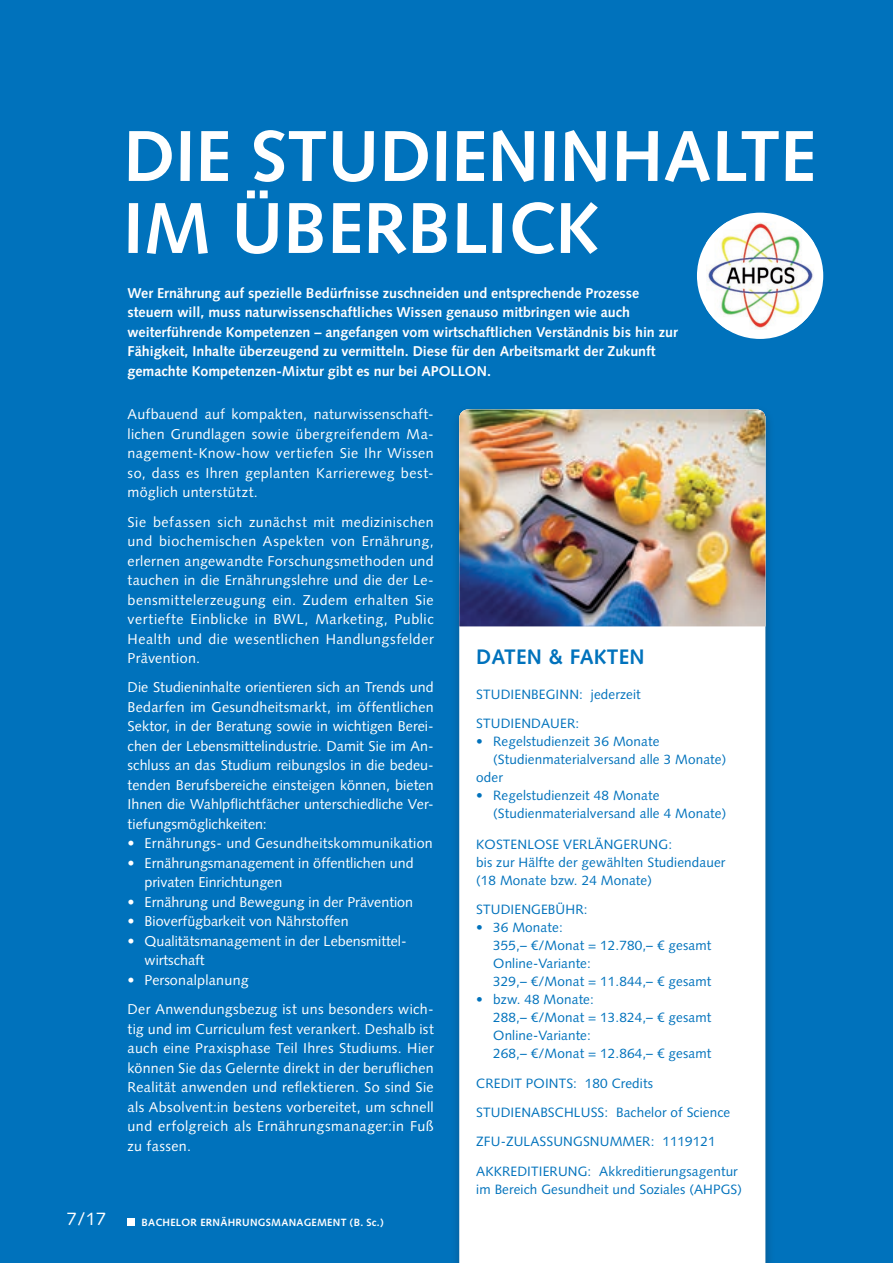
<style>
.page{position:relative;width:893px;height:1263px;background:#0072bc}
.page>*{position:absolute;margin:0;border:0;box-sizing:border-box;transform-origin:0 0}
.SP2021_Head01_48pt_weiss{font:700 72px "Syntax LT Std";color:#fff}
.SP2021_ÜGrafik_Head_BA{font:700 21px "Syntax LT Std";letter-spacing:.01em;color:#0072bc}
.t1{font:18px "Syntax LT Std";color:#fff}
.SP2021_Text_9_5_Block_Abst_weiss{font:14.25px/19.5px "Syntax LT Std";letter-spacing:.005em;color:#fff;text-align:justify}
.SP2021_Text_9_5_Bold_1spaltig_weiss{font:700 14.25px/19.5px "Syntax LT Std";color:#fff}
.SP2021_ÜGrafik_Aufz_BA_webPreise{font:13.5px/18px "Syntax LT Std";letter-spacing:.01em;color:#0072bc}
.t2{font:700 10.5px "Syntax LT Std";letter-spacing:.025em;color:#fff}
</style>
<div class="page">
<div style="left:450px;top:405px;width:325px;height:858px;background:#231f20;opacity:.3"></div>
<div style="left:459px;top:626px;width:306px;height:637px;background:#fff"></div>
<div style="left:697px;top:213px;width:126px;height:126px;background:#fff;border-radius:50%"></div>
<img style="left:706px;top:222px;width:108px;height:108px">
<div style="left:128px;top:1218px;width:7px;height:7px;background:#fff"></div>
<img style="left:459px;top:410px;width:306px;height:216px">
<p class="SP2021_Head01_48pt_weiss" style="left:123px;top:115px;width:694px">DIE STUDIENINHALTE</p>
<p class="SP2021_Head01_48pt_weiss" style="left:123px;top:187px;width:477px">IM ÜBERBLICK</p>
<p class="SP2021_Text_9_5_Bold_1spaltig_weiss" style="left:128px;top:283px;width:552px">Wer Ernährung auf spezielle Bedürfnisse zuschneiden und entsprechende Prozesse steuern will, muss naturwissenschaftliches Wissen genauso mitbringen wie auch weiterführende Kompetenzen – angefangen vom wirtschaftlichen Verständnis bis hin zur Fähigkeit, Inhalte überzeugend zu vermitteln. Diese für den Arbeitsmarkt der Zukunft gemachte Kompetenzen-Mixtur gibt es nur bei APOLLON.</p>
<p class="SP2021_Text_9_5_Block_Abst_weiss" style="left:128px;top:405px;width:308px">Aufbauend auf kompakten, naturwissenschaft&shy;lichen Grundlagen sowie übergreifendem Ma&shy;nagement-Know-how vertiefen Sie Ihr Wissen so, dass es Ihren geplanten Karriereweg best&shy;möglich unterstützt.</p>
<p class="SP2021_Text_9_5_Block_Abst_weiss" style="left:128px;top:512px;width:308px">Sie befassen sich zunächst mit medizinischen und biochemischen Aspekten von Ernährung, erlernen angewandte Forschungsmethoden und tauchen in die Ernährungslehre und die der Le&shy;bensmittelerzeugung ein. Zudem erhalten Sie vertiefte Einblicke in BWL, Marketing, Public Health und die wesentlichen Handlungsfelder Prävention.</p>
<p class="SP2021_Text_9_5_Block_Abst_weiss" style="left:128px;top:678px;width:308px">Die Studieninhalte orientieren sich an Trends und Bedarfen im Gesundheitsmarkt, im öffentlichen Sektor, in der Beratung sowie in wichtigen Berei&shy;chen der Lebensmittelindustrie. Damit Sie im An&shy;schluss an das Studium reibungslos in die bedeu&shy;tenden Berufsbereiche einsteigen können, bieten Ihnen die Wahlpflichtfächer unterschiedliche Ver&shy;tiefungsmöglichkeiten:</p>
<p class="SP2021_Text_9_5_Block_Abst_weiss" style="left:128px;top:834px;width:307px">• Ernährungs- und Gesundheitskommunikation</p>
<p class="SP2021_Text_9_5_Block_Abst_weiss" style="left:145px;top:853px;width:270px;text-indent:-17px">• Ernährungsmanagement in öffentlichen und privaten Einrichtungen</p>
<p class="SP2021_Text_9_5_Block_Abst_weiss" style="left:128px;top:892px;width:287px">• Ernährung und Bewegung in der Prävention</p>
<p class="SP2021_Text_9_5_Block_Abst_weiss" style="left:128px;top:912px;width:223px">• Bioverfügbarkeit von Nährstoffen</p>
<p class="SP2021_Text_9_5_Block_Abst_weiss" style="left:145px;top:931px;width:262px;text-indent:-17px">• Qualitätsmanagement in der Lebensmittel&shy;wirtschaft</p>
<p class="SP2021_Text_9_5_Block_Abst_weiss" style="left:128px;top:970px;width:123px">• Personalplanung</p>
<p class="SP2021_Text_9_5_Block_Abst_weiss" style="left:128px;top:999px;width:308px">Der Anwendungsbezug ist uns besonders wich&shy;tig und im Curriculum fest verankert. Deshalb ist auch eine Praxisphase Teil Ihres Studiums. Hier können Sie das Gelernte direkt in der beruflichen Realität anwenden und reflektieren. So sind Sie als Absolvent:in bestens vorbereitet, um schnell und erfolgreich als Ernährungsmanager:in Fuß zu fassen.</p>
<p class="SP2021_ÜGrafik_Head_BA" style="left:476px;top:645px;width:170px">DATEN &amp; FAKTEN</p>
<p class="SP2021_ÜGrafik_Aufz_BA_webPreise" style="left:476px;top:685px;width:166px">STUDIENBEGINN: jederzeit</p>
<p class="SP2021_ÜGrafik_Aufz_BA_webPreise" style="left:476px;top:715px;width:104px">STUDIENDAUER:</p>
<p class="SP2021_ÜGrafik_Aufz_BA_webPreise" style="left:476px;top:733px;width:185px">• Regelstudienzeit 36 Monate</p>
<p class="SP2021_ÜGrafik_Aufz_BA_webPreise" style="left:493px;top:751px;width:235px">(Studienmaterialversand alle 3 Monate)</p>
<p class="SP2021_ÜGrafik_Aufz_BA_webPreise" style="left:476px;top:769px;width:28px">oder</p>
<p class="SP2021_ÜGrafik_Aufz_BA_webPreise" style="left:493px;top:787px;width:235px;text-indent:-17px">• Regelstudienzeit 48 Monate (Studienmaterialversand alle 4 Monate)</p>
<p class="SP2021_ÜGrafik_Aufz_BA_webPreise" style="left:476px;top:835px;width:251px">KOSTENLOSE VERLÄNGERUNG:<br>bis zur Hälfte der gewählten Studiendauer (18 Monate bzw. 24 Monate)</p>
<p class="SP2021_ÜGrafik_Aufz_BA_webPreise" style="left:476px;top:901px;width:113px">STUDIENGEBÜHR:</p>
<p class="SP2021_ÜGrafik_Aufz_BA_webPreise" style="left:493px;top:919px;width:220px;text-indent:-17px">• 36 Monate:<br>355,– €/Monat = 12.780,– € gesamt<br>Online-Variante:<br>329,– €/Monat = 11.844,– € gesamt</p>
<p class="SP2021_ÜGrafik_Aufz_BA_webPreise" style="left:493px;top:991px;width:220px;text-indent:-17px">• bzw. 48 Monate:<br>288,– €/Monat = 13.824,– € gesamt<br>Online-Variante:<br>268,– €/Monat = 12.864,– € gesamt</p>
<p class="SP2021_ÜGrafik_Aufz_BA_webPreise" style="left:476px;top:1074px;width:178px">CREDIT POINTS: 180 Credits</p>
<p class="SP2021_ÜGrafik_Aufz_BA_webPreise" style="left:476px;top:1103px;width:256px">STUDIENABSCHLUSS: Bachelor of Science</p>
<p class="SP2021_ÜGrafik_Aufz_BA_webPreise" style="left:476px;top:1133px;width:241px">ZFU-ZULASSUNGSNUMMER: 1119121</p>
<p class="SP2021_ÜGrafik_Aufz_BA_webPreise" style="left:476px;top:1162px;width:267px">AKKREDITIERUNG: Akkreditierungsagentur im Bereich Gesundheit und Soziales (AHPGS)</p>
<p class="t1" style="left:67px;top:1208px;width:41px">7/17</p>
<p class="t2" style="left:141px;top:1216px;width:244px">BACHELOR ERNÄHRUNGSMANAGEMENT (B. Sc.)</p>
</div>
